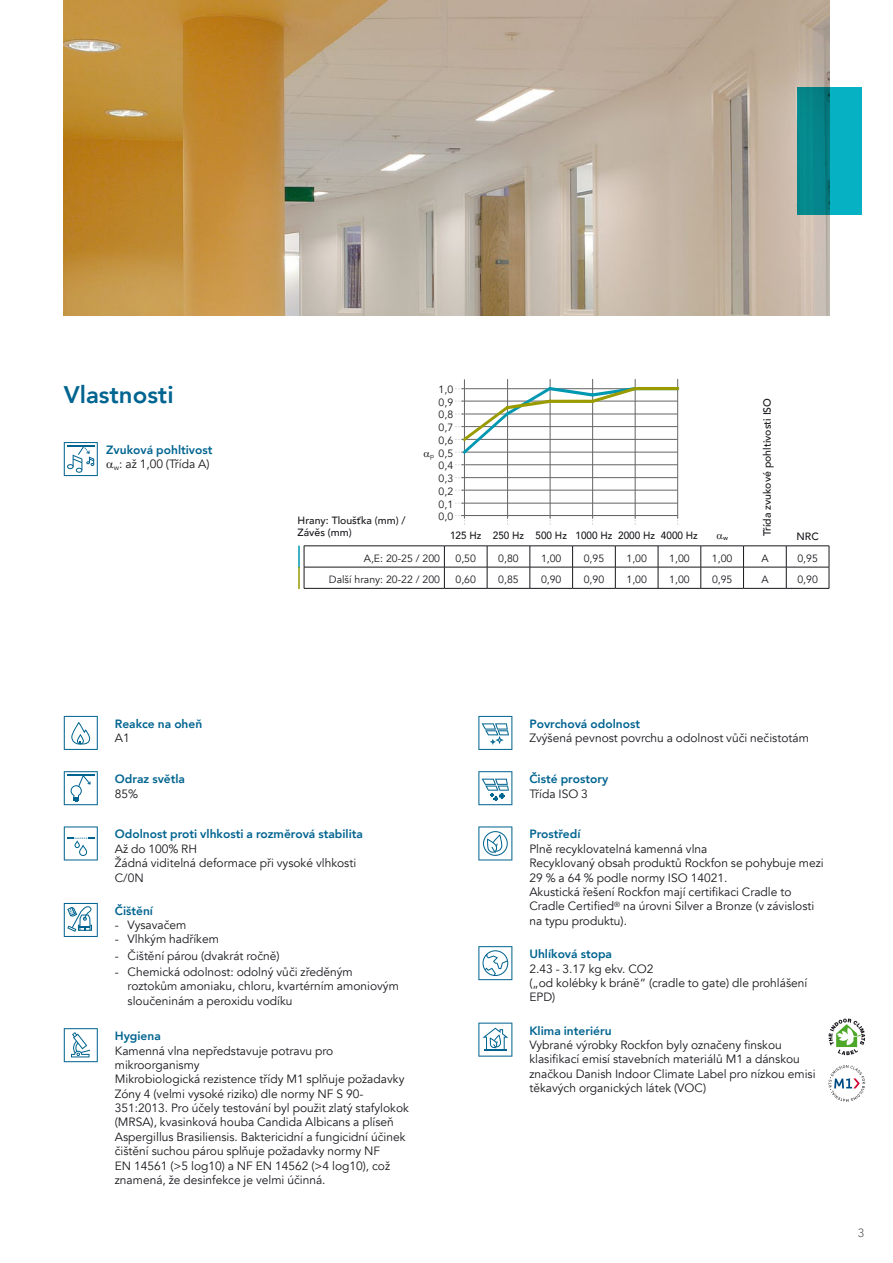
<style>
.page{position:relative;width:893px;height:1263px;background:#fff}
.page>*{position:absolute;margin:0;border:0;box-sizing:border-box;transform-origin:0 0}
.t1{font:127.35px "Chartwell Lines 50";color:#999b00;scale:.67 1}
.t2{font:127.35px "Chartwell Lines 50";color:#0098b1;scale:.67 1}
.t3{font:800 24px "Avenir";color:#006490}
.t4{font:12px/14.4px "Avenir";color:#1a171c}
.t5{font:800 12px/14.4px "Avenir";color:#006490;text-align:center}
.t6{font:12px "Avenir";color:#646567}
.t7{font:10.5px/12.8px "Avenir";color:#1a171c;text-align:justify}
.t8{font:500 10.5px/12.6px "Avenir";color:#1a171c}
.t9{font:500 10.5px "Avenir";color:#1a171c;scale:.95 1}
.t10{font:500 6.45px "Avenir";color:#1a171c}
.t11{font:6.45px "Avenir";color:#1a171c}
.s1{font-weight:400;color:#1a171c}
</style>
<div class="page">
<img style="left:64px;top:0;width:765px;height:316px">
<svg style="left:64px;top:442px;width:34px;height:34px"></svg>
<svg style="left:797px;top:88px;width:65px;height:127px;background:#0599a5"></svg>
<svg style="left:64px;top:716px;width:34px;height:34px"></svg>
<svg style="left:64px;top:771px;width:34px;height:34px"></svg>
<hr style="left:67px;top:774px;width:27px;height:2px;background:#006490">
<svg style="left:64px;top:826px;width:34px;height:34px"></svg>
<svg style="left:64px;top:903px;width:34px;height:34px"></svg>
<svg style="left:64px;top:1028px;width:34px;height:34px"></svg>
<svg style="left:478px;top:716px;width:34px;height:34px"></svg>
<svg style="left:478px;top:771px;width:34px;height:34px"></svg>
<svg style="left:478px;top:826px;width:34px;height:34px"></svg>
<svg style="left:478px;top:946px;width:34px;height:34px"></svg>
<svg style="left:478px;top:1022px;width:34px;height:35px"></svg>
<svg style="left:828px;top:1018px;width:37px;height:37px"></svg>
<svg style="left:828px;top:1065px;width:37px;height:37px"></svg>
<hr style="left:304px;top:567px;width:140px;height:1px;background:#1a171c">
<svg style="left:304px;top:547px;width:1px;height:41px"></svg>
<hr style="left:444px;top:567px;width:43px;height:1px;background:#1a171c">
<svg style="left:444px;top:547px;width:1px;height:41px"></svg>
<hr style="left:487px;top:567px;width:43px;height:1px;background:#1a171c">
<svg style="left:487px;top:547px;width:1px;height:41px"></svg>
<hr style="left:530px;top:567px;width:43px;height:1px;background:#1a171c">
<svg style="left:530px;top:547px;width:1px;height:41px"></svg>
<hr style="left:573px;top:567px;width:42px;height:1px;background:#1a171c">
<svg style="left:572px;top:547px;width:1px;height:41px"></svg>
<hr style="left:615px;top:567px;width:43px;height:1px;background:#1a171c">
<svg style="left:615px;top:547px;width:1px;height:41px"></svg>
<hr style="left:658px;top:567px;width:43px;height:1px;background:#1a171c">
<svg style="left:658px;top:547px;width:1px;height:41px"></svg>
<hr style="left:701px;top:567px;width:42px;height:1px;background:#1a171c">
<svg style="left:700px;top:547px;width:1px;height:41px"></svg>
<hr style="left:743px;top:567px;width:43px;height:1px;background:#1a171c">
<svg style="left:743px;top:547px;width:1px;height:41px"></svg>
<hr style="left:786px;top:567px;width:43px;height:1px;background:#1a171c">
<svg style="left:786px;top:547px;width:1px;height:41px"></svg>
<svg style="left:829px;top:546px;width:1px;height:42px"></svg>
<hr style="left:304px;top:588px;width:140px;height:1px;background:#1a171c">
<hr style="left:444px;top:588px;width:43px;height:1px;background:#1a171c">
<hr style="left:487px;top:588px;width:43px;height:1px;background:#1a171c">
<hr style="left:530px;top:588px;width:43px;height:1px;background:#1a171c">
<hr style="left:573px;top:588px;width:42px;height:1px;background:#1a171c">
<hr style="left:615px;top:588px;width:43px;height:1px;background:#1a171c">
<hr style="left:658px;top:588px;width:43px;height:1px;background:#1a171c">
<hr style="left:701px;top:588px;width:42px;height:1px;background:#1a171c">
<hr style="left:743px;top:588px;width:43px;height:1px;background:#1a171c">
<hr style="left:786px;top:588px;width:43px;height:1px;background:#1a171c">
<hr style="left:304px;top:546px;width:140px;height:1px;background:#1a171c">
<hr style="left:444px;top:546px;width:43px;height:1px;background:#1a171c">
<hr style="left:487px;top:546px;width:43px;height:1px;background:#1a171c">
<hr style="left:530px;top:546px;width:43px;height:1px;background:#1a171c">
<hr style="left:573px;top:546px;width:42px;height:1px;background:#1a171c">
<hr style="left:615px;top:546px;width:43px;height:1px;background:#1a171c">
<hr style="left:658px;top:546px;width:43px;height:1px;background:#1a171c">
<hr style="left:701px;top:546px;width:42px;height:1px;background:#1a171c">
<hr style="left:743px;top:546px;width:43px;height:1px;background:#1a171c">
<hr style="left:786px;top:546px;width:43px;height:1px;background:#1a171c">
<hr style="left:298px;top:546px;width:2px;height:21px;background:#0098b1">
<hr style="left:298px;top:567px;width:2px;height:21px;background:#999b00">
<svg style="left:455px;top:515px;width:10px;height:10px"></svg>
<hr style="left:461px;top:388px;width:217px;height:1px;background:#646567">
<hr style="left:461px;top:490px;width:216px;height:1px;background:#646567">
<hr style="left:461px;top:414px;width:216px;height:1px;background:#646567">
<hr style="left:461px;top:439px;width:216px;height:1px;background:#646567">
<hr style="left:461px;top:464px;width:216px;height:1px;background:#646567">
<hr style="left:507px;top:379px;width:1px;height:139px;background:#646567">
<hr style="left:550px;top:379px;width:1px;height:139px;background:#646567">
<hr style="left:592px;top:379px;width:1px;height:139px;background:#646567">
<hr style="left:635px;top:379px;width:1px;height:139px;background:#646567">
<hr style="left:677px;top:379px;width:1px;height:139px;background:#646567">
<hr style="left:461px;top:503px;width:217px;height:1px;background:#646567">
<hr style="left:461px;top:477px;width:217px;height:1px;background:#646567">
<hr style="left:461px;top:452px;width:217px;height:1px;background:#646567">
<hr style="left:461px;top:426px;width:217px;height:1px;background:#646567">
<hr style="left:461px;top:401px;width:217px;height:1px;background:#646567">
<hr style="left:464px;top:379px;width:1px;height:139px;background:#646567">
<hr style="left:461px;top:515px;width:217px;height:1px;background:#646567">
<h2 class="t3" style="left:64px;top:376px;width:111px">Vlastnosti</h2>
<p class="t5" style="left:106px;top:443px;width:108px">Zvuková pohltivost <sub>w</sub><span class="s1">: až 1,00 (Třída A)</span></p>
<p class="t8" style="left:298px;top:513px;width:109px">Hrany: Tloušťka (mm) /<br>Závěs (mm)</p>
<p class="t7" style="left:439px;top:383px;width:16px">1,0<br>0,9<br>0,8<br>0,7<br>0,6<br>0,5<br>0,4<br>0,3<br>0,2<br>0,1<br>0,0</p>
<h1 class="t1" style="left:464px;top:387px;width:324px">60+85+90+90+100+100</h1>
<h1 class="t2" style="left:464px;top:387px;width:324px">0 10500</h1>
<p class="t8" style="left:760px;top:536px;width:140px;rotate:-90deg">Třída zvukové pohltivosti ISO</p>
<p class="t11" style="left:430px;top:452px;width:5px">p</p>
<p class="t9" style="left:450px;top:526px;width:262px">125 Hz 250 Hz 500 Hz 1000 Hz 2000 Hz 4000 Hz</p>
<p class="t10" style="left:723px;top:532px;width:6px">w</p>
<p class="t8" style="left:796px;top:530px;width:24px">NRC</p>
<p class="t7" style="left:364px;top:552px;width:78px">A,E: 20-25 / 200</p>
<p class="t7" style="left:456px;top:552px;width:22px">0,50</p>
<p class="t7" style="left:498px;top:552px;width:22px">0,80</p>
<p class="t7" style="left:541px;top:552px;width:22px">1,00</p>
<p class="t7" style="left:584px;top:552px;width:22px">0,95</p>
<p class="t7" style="left:626px;top:552px;width:22px">1,00</p>
<p class="t7" style="left:669px;top:552px;width:22px">1,00</p>
<p class="t7" style="left:712px;top:552px;width:22px">1,00</p>
<p class="t7" style="left:761px;top:552px;width:9px">A</p>
<p class="t7" style="left:797px;top:552px;width:22px">0,95</p>
<p class="t7" style="left:329px;top:573px;width:113px">Další hrany: 20-22 / 200</p>
<p class="t7" style="left:456px;top:573px;width:22px">0,60</p>
<p class="t7" style="left:498px;top:573px;width:22px">0,85</p>
<p class="t7" style="left:541px;top:573px;width:22px">0,90</p>
<p class="t7" style="left:584px;top:573px;width:22px">0,90</p>
<p class="t7" style="left:626px;top:573px;width:22px">1,00</p>
<p class="t7" style="left:669px;top:573px;width:22px">1,00</p>
<p class="t7" style="left:712px;top:573px;width:22px">0,95</p>
<p class="t7" style="left:761px;top:573px;width:9px">A</p>
<p class="t7" style="left:797px;top:573px;width:22px">0,90</p>
<p class="t5" style="left:115px;top:716px;width:89px">Reakce na oheň</p>
<p class="t4" style="left:115px;top:731px;width:16px">A1</p>
<p class="t5" style="left:115px;top:772px;width:72px">Odraz světla</p>
<p class="t4" style="left:115px;top:786px;width:25px">85%</p>
<p class="t5" style="left:115px;top:827px;width:250px">Odolnost proti vlhkosti a rozměrová stabilita</p>
<p class="t4" style="left:115px;top:842px;width:243px">Až do 100% RH<br>Žádná viditelná deformace při vysoké vlhkosti<br>C/0N</p>
<p class="t5" style="left:115px;top:903px;width:40px">Čištění</p>
<p class="t4" style="left:115px;top:918px;width:73px">- Vysavačem</p>
<p class="t4" style="left:115px;top:932px;width:106px">- Vlhkým hadříkem</p>
<p class="t4" style="left:115px;top:948px;width:166px">- Čištění párou (dvakrát ročně)</p>
<p class="t4" style="left:128px;top:965px;width:273px;text-indent:-13px">- Chemická odolnost: odolný vůči zředěným roztokům amoniaku, chloru, kvartérním amoniovým sloučeninám a peroxidu vodíku</p>
<p class="t5" style="left:115px;top:1029px;width:48px">Hygiena</p>
<p class="t4" style="left:115px;top:1043px;width:296px">Kamenná vlna nepředstavuje potravu pro mikroorganismy<br>Mikrobiologická rezistence třídy M1 splňuje požadavky Zóny 4 (velmi vysoké riziko) dle normy NF S 90- 351:2013. Pro účely testování byl použit zlatý stafylokok (MRSA), kvasinková houba Candida Albicans a plíseň Aspergillus Brasiliensis. Baktericidní a fungicidní účinek čištění suchou párou splňuje požadavky normy NF<br>EN 14561 (&gt;5 log10) a NF EN 14562 (&gt;4 log10), což znamená, že desinfekce je velmi účinná.</p>
<p class="t5" style="left:529px;top:716px;width:112px">Povrchová odolnost</p>
<p class="t4" style="left:529px;top:731px;width:281px">Zvýšená pevnost povrchu a odolnost vůči nečistotám</p>
<p class="t5" style="left:529px;top:772px;width:80px">Čisté prostory</p>
<p class="t4" style="left:529px;top:786px;width:60px">Třída ISO 3</p>
<p class="t5" style="left:529px;top:827px;width:53px">Prostředí</p>
<p class="t4" style="left:529px;top:842px;width:296px">Plně recyklovatelná kamenná vlna<br>Recyklovaný obsah produktů Rockfon se pohybuje mezi 29 % a 64 % podle normy ISO 14021.<br>Akustická řešení Rockfon mají certifikaci Cradle to Cradle Certified<sup>®</sup> na úrovni Silver a Bronze (v závislosti na typu produktu).</p>
<p class="t5" style="left:529px;top:947px;width:84px">Uhlíková stopa</p>
<p class="t4" style="left:529px;top:961px;width:279px">2.43 - 3.17 kg ekv. CO2<br>(„od kolébky k bráně“ (cradle to gate) dle prohlášení<br>EPD)</p>
<p class="t5" style="left:529px;top:1023px;width:84px">Klima interiéru</p>
<p class="t4" style="left:529px;top:1038px;width:288px">Vybrané výrobky Rockfon byly označeny finskou klasifikací emisí stavebních materiálů M1 a dánskou značkou Danish Indoor Climate Label pro nízkou emisi těkavých organických látek (VOC)</p>
<p class="t6" style="left:858px;top:1226px;width:8px">3</p>
</div>
